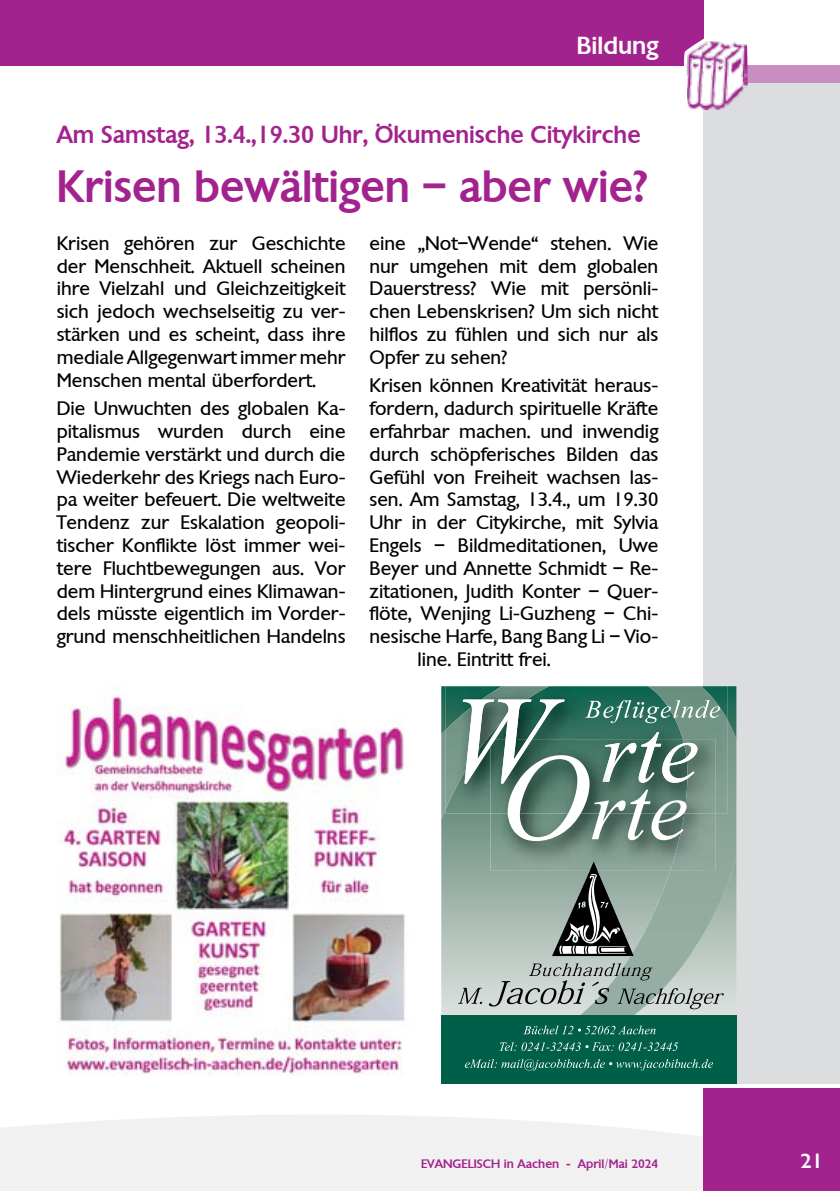
<style>
.page{position:relative;width:840px;height:1191px;background:#fff}
.page>*{position:absolute;margin:0;border:0;box-sizing:border-box;transform-origin:0 0}
.t1{font:500 44px "Chantilly";color:#a3238e}
.t2{font:500 24px "Chantilly";color:#a3238e}
.t3{font:500 24px "Chantilly";color:#fff}
.t4{font:500 20px "Chantilly";color:#fff}
.t5{font:19px/22.8px "Chantilly";color:#000;text-align:justify}
.t6{font:500 12px "Chantilly";color:#a3238e}
</style>
<div class="page">
<svg style="left:0;top:1115px;width:703px;height:76px;fill:#f1f1f2"></svg>
<div style="left:0;top:0;width:703px;height:65px;background:#a3238e"></div>
<div style="left:703px;top:77px;width:136px;height:1006px;background:#dcddde"></div>
<div style="left:703px;top:1089px;width:136px;height:102px;background:#a3238e"></div>
<div style="left:703px;top:65px;width:136px;height:17px;background:#c78ebf"></div>
<img style="left:685px;top:40px;width:62px;height:70px">
<svg style="left:441px;top:686px;width:295px;height:329px"></svg>
<img style="left:594px;top:813px;width:133px;height:189px">
<svg style="left:458px;top:987px;width:24px;height:17px"></svg>
<svg style="left:488px;top:963px;width:235px;height:46px"></svg>
<img style="left:445px;top:686px;width:282px;height:127px">
<img style="left:490px;top:841px;width:180px;height:29px">
<img style="left:670px;top:841px;width:45px;height:29px">
<svg style="left:551px;top:861px;width:82px;height:95px"></svg>
<svg style="left:462px;top:699px;width:257px;height:142px"></svg>
<svg style="left:441px;top:1015px;width:295px;height:68px"></svg>
<img style="left:57px;top:693px;width:348px;height:382px">
<p class="t3" style="left:576px;top:30px;width:83px">Bildung</p>
<p class="t2" style="left:57px;top:119px;width:585px">Am Samstag, 13.4.,19.30 Uhr, Ökumenische Citykirche</p>
<h1 class="t1" style="left:57px;top:158px;width:592px">Krisen bewältigen – aber wie?</h1>
<p class="t5" style="left:57px;top:231px;width:290px">Krisen gehören zur Geschichte der Menschheit. Aktuell scheinen ihre Vielzahl und Gleichzeitigkeit sich jedoch wechselseitig zu ver&shy;stärken und es scheint, dass ihre mediale Allgegenwart immer mehr Menschen mental überfordert.</p>
<p class="t5" style="left:57px;top:397px;width:290px">Die Unwuchten des globalen Ka&shy;pitalismus wurden durch eine Pandemie verstärkt und durch die Wiederkehr des Kriegs nach Euro&shy;pa weiter befeuert. Die weltweite Tendenz zur Eskalation geopoli&shy;tischer Konflikte löst immer wei&shy;tere Fluchtbewegungen aus. Vor dem Hintergrund eines Klimawan&shy;dels müsste eigentlich im Vorder&shy;grund menschheitlichen Handelns</p>
<p class="t5" style="left:369px;top:231px;width:290px">eine „Not–Wende“ stehen. Wie nur umgehen mit dem globalen Dauerstress? Wie mit persönli&shy;chen Lebenskrisen? Um sich nicht hilflos zu fühlen und sich nur als Opfer zu sehen?</p>
<p class="t5" style="left:369px;top:374px;width:290px">Krisen können Kreativität heraus-</p>
<p class="t5" style="left:369px;top:397px;width:290px">fordern, dadurch spirituelle Kräfte</p>
<p class="t5" style="left:369px;top:419px;width:290px">erfahrbar machen. und inwendig</p>
<p class="t5" style="left:369px;top:442px;width:290px">durch schöpferisches Bilden das</p>
<p class="t5" style="left:369px;top:465px;width:290px">Gefühl von Freiheit wachsen las-</p>
<p class="t5" style="left:369px;top:488px;width:290px">sen. Am Samstag, 13.4., um 19.30</p>
<p class="t5" style="left:369px;top:511px;width:290px">Uhr in der Citykirche, mit Sylvia</p>
<p class="t5" style="left:369px;top:533px;width:290px">Engels – Bildmeditationen, Uwe</p>
<p class="t5" style="left:369px;top:556px;width:290px">Beyer und Annette Schmidt – Re-</p>
<p class="t5" style="left:369px;top:579px;width:290px">zitationen, Judith Konter – Quer-</p>
<p class="t5" style="left:369px;top:602px;width:290px">flöte, Wenjing Li-Guzheng – Chi-</p>
<p class="t5" style="left:369px;top:625px;width:290px">nesische Harfe, Bang Bang Li – Vio-</p>
<p class="t5" style="left:417px;top:647px;width:135px">line. Eintritt frei.</p>
<p class="t6" style="left:421px;top:1156px;width:239px">EVANGELISCH in Aachen - April/Mai 2024</p>
<p class="t4" style="left:800px;top:1148px;width:24px">21</p>
</div>
